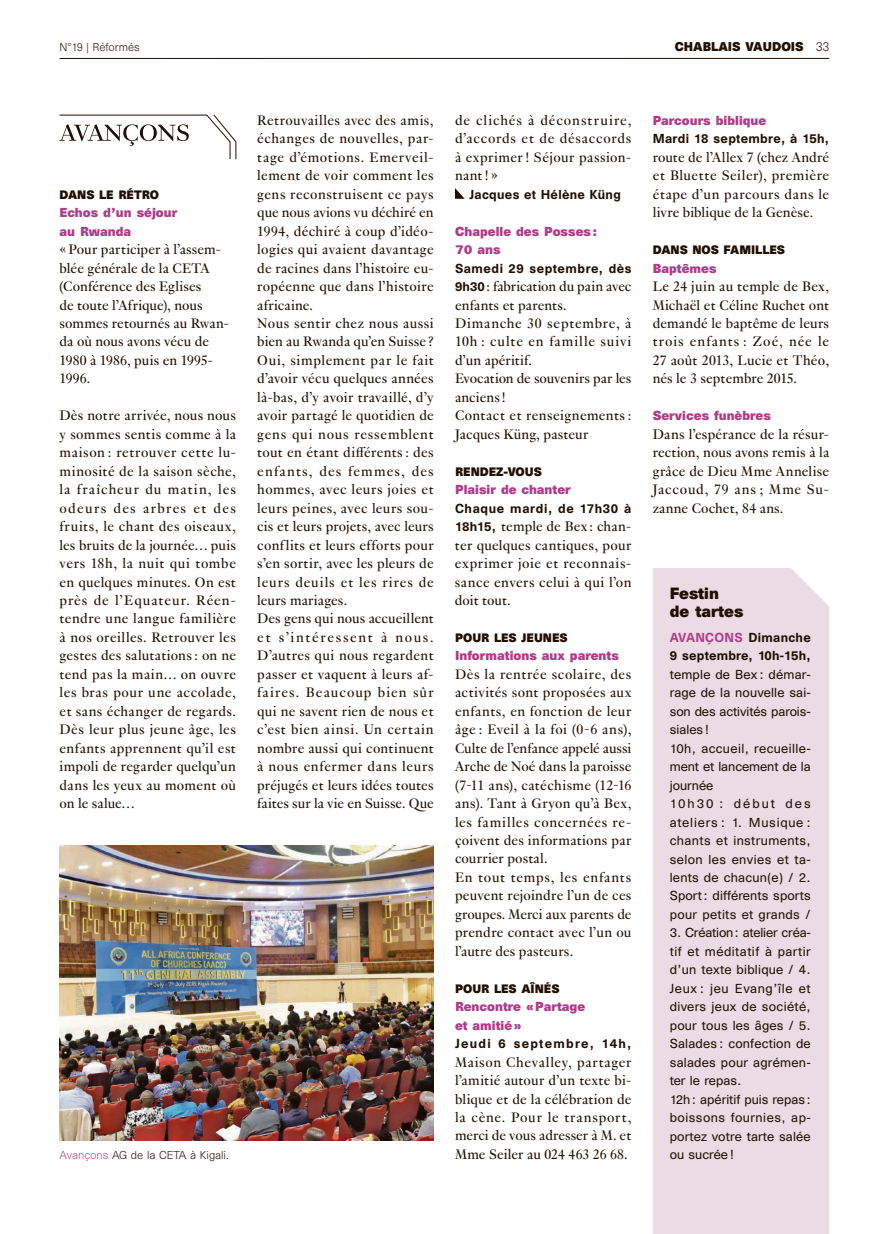
<style>
.page{position:relative;width:893px;height:1234px;background:#fff}
.page>*{position:absolute;margin:0;border:0;box-sizing:border-box;transform-origin:0 0}
.t1{font:15px/18.5px "Genath";letter-spacing:.02em;color:#200e00;text-align:justify}
.t2{font:700 15px/18.5px "Unica SB";color:#200e00}
.t3{font:12px/18.5px "Unica SB";letter-spacing:.02em;color:#200e00}
.t4{font:700 12px/18.5px "Unica SB";color:#b03b88}
.t5{font:500 12px/18.5px "Unica SB";letter-spacing:.03em;color:#200e00}
.t6{font:500 12px "Unica SB";letter-spacing:.055em;color:#200e00}
.t7{font:500 12px "Unica SB";letter-spacing:.11em;color:#200e00}
.t8{font:12px "Unica SB";color:#200e00}
.t9{font:700 11.7px "Unica SB";color:#200e00}
.t10{font:700 11.25px "Unica SB";color:#200e00}
.t11{font:300 10.5px "Unica SB";color:#200e00}
.s1{font-weight:300;font-size:12px}
.s2{font-family:"Unica SB";font-weight:500;font-size:12px}
.s3{color:#b03b88}
</style>
<div class="page">
<svg style="left:59px;top:114px;width:177px;height:46px"></svg>
<svg style="left:455px;top:188px;width:10px;height:11px"></svg>
<div style="left:653px;top:568px;width:176px;height:665px;background:#eadbe4"></div>
<img style="left:60px;top:845px;width:374px;height:295px">
<hr style="left:60px;top:58px;width:769px;height:1px;background:#200e00">
<p class="t11" style="left:60px;top:41px;width:82px">N°19 | Réformés</p>
<p class="t9" style="left:675px;top:39px;width:156px">CHABLAIS VAUDOIS <span class="s1">33</span></p>
<p class="t1" style="left:257px;top:110px;width:178px;text-align:left">Retrouvailles avec des amis, échanges de nouvelles, par&shy;tage d’émotions. Emerveil&shy;lement de voir comment les gens reconstruisent ce pays que nous avions vu déchiré en<br>1994, déchiré à coup d’idéo&shy;logies qui avaient davantage de racines dans l’histoire eu&shy;ropéenne que dans l’histoire africaine.<br>Nous sentir chez nous aussi bien au Rwanda qu’en Suisse ?<br>Oui, simplement par le fait d’avoir vécu quelques années là-bas, d’y avoir travaillé, d’y avoir partagé le quotidien de gens qui nous ressemblent tout en étant différents : des enfants, des femmes, des hommes, avec leurs joies et leurs peines, avec leurs sou&shy;cis et leurs projets, avec leurs conflits et leurs efforts pour s’en sortir, avec les pleurs de leurs deuils et les rires de leurs mariages.<br>Des gens qui nous accueillent et s’intéressent à nous.<br>D’autres qui nous regardent passer et vaquent à leurs af&shy;faires. Beaucoup bien sûr qui ne savent rien de nous et c’est bien ainsi. Un certain nombre aussi qui continuent à nous enfermer dans leurs préjugés et leurs idées toutes faites sur la vie en Suisse. Que</p>
<p class="t1" style="left:455px;top:110px;width:178px">de clichés à déconstruire, d’accords et de désaccords à exprimer ! Séjour passion&shy;nant ! »</p>
<p class="t4" style="left:653px;top:112px;width:115px">Parcours biblique</p>
<p class="t5" style="left:653px;top:130px;width:178px">Mardi 18 septembre, à 15h,</p>
<p class="t1" style="left:653px;top:147px;width:178px">route de l’Allex 7 (chez André et Bluette Seiler), première étape d’un parcours dans le livre biblique de la Genèse.</p>
<p class="t10" style="left:653px;top:243px;width:134px">DANS NOS FAMILLES</p>
<p class="t4" style="left:653px;top:260px;width:65px">Baptêmes</p>
<p class="t1" style="left:653px;top:276px;width:178px">Le 24 juin au temple de Bex, Michaël et Céline Ruchet ont demandé le baptême de leurs trois enfants : Zoé, née le 27 août 2013, Lucie et Théo, nés le 3 septembre 2015.</p>
<p class="t4" style="left:653px;top:408px;width:120px">Services funèbres</p>
<p class="t1" style="left:653px;top:423px;width:178px">Dans l’espérance de la résur&shy;rection, nous avons remis à la grâce de Dieu Mme Annelise Jaccoud, 79 ans ; Mme Su&shy;zanne Cochet, 84 ans.</p>
<p class="t10" style="left:60px;top:187px;width:101px">DANS LE RÉTRO</p>
<p class="t4" style="left:60px;top:205px;width:119px">Echos d’un séjour au Rwanda</p>
<p class="t1" style="left:60px;top:239px;width:171px;text-align:left">« Pour participer à l’assem&shy;blée générale de la CETA (Conférence des Eglises<br>de toute l’Afrique), nous sommes retournés au Rwan&shy;da où nous avons vécu de<br>1980 à 1986, puis en 1995-<br>1996.</p>
<p class="t1" style="left:60px;top:405px;width:178px">Dès notre arrivée, nous nous y sommes sentis comme à la maison : retrouver cette lu&shy;minosité de la saison sèche, la fraîcheur du matin, les odeurs des arbres et des fruits, le chant des oiseaux, les bruits de la journée… puis vers 18h, la nuit qui tombe en quelques minutes. On est près de l’Equateur. Réen&shy;tendre une langue familière à nos oreilles. Retrouver les gestes des salutations : on ne tend pas la main… on ouvre les bras pour une accolade, et sans échanger de regards.<br>Dès leur plus jeune âge, les enfants apprennent qu’il est impoli de regarder quelqu’un dans les yeux au moment où on le salue…</p>
<p class="t5" style="left:469px;top:186px;width:153px">Jacques et Hélène Küng</p>
<p class="t4" style="left:455px;top:223px;width:144px">Chapelle des Posses:<br>70 ans</p>
<p class="t5" style="left:455px;top:260px;width:178px">Samedi 29 septembre, dès</p>
<p class="t1" style="left:455px;top:276px;width:178px;text-align:left"><span class="s2">9h30</span> : fabrication du pain avec enfants et parents.<br>Dimanche 30 septembre, à<br>10h : culte en famille suivi d’un apéritif.<br>Evocation de souvenirs par les anciens !<br>Contact et renseignements :<br>Jacques Küng, pasteur</p>
<p class="t10" style="left:455px;top:464px;width:88px">RENDEZ-VOUS</p>
<p class="t4" style="left:455px;top:481px;width:117px">Plaisir de chanter</p>
<p class="t6" style="left:455px;top:500px;width:178px">Chaque mardi, de 17h30 à</p>
<p class="t1" style="left:455px;top:516px;width:178px"><span class="s2">18h15,</span> temple de Bex : chan&shy;ter quelques cantiques, pour exprimer joie et reconnais&shy;sance envers celui à qui l’on doit tout.</p>
<p class="t10" style="left:455px;top:630px;width:114px">POUR LES JEUNES</p>
<p class="t4" style="left:455px;top:647px;width:165px">Informations aux parents</p>
<p class="t1" style="left:455px;top:663px;width:178px;text-align:left">Dès la rentrée scolaire, des activités sont proposées aux enfants, en fonction de leur âge : Eveil à la foi (0-6 ans),<br>Culte de l’enfance appelé aussi<br>Arche de Noé dans la paroisse (7-11 ans), catéchisme (12-16 ans). Tant à Gryon qu’à Bex, les familles concernées re&shy;çoivent des informations par courrier postal.<br>En tout temps, les enfants peuvent rejoindre l’un de ces groupes. Merci aux parents de prendre contact avec l’un ou l’autre des pasteurs.</p>
<p class="t10" style="left:455px;top:981px;width:106px">POUR LES AÎNÉS</p>
<p class="t4" style="left:455px;top:998px;width:132px">Rencontre «Partage et amitié»</p>
<p class="t7" style="left:455px;top:1035px;width:178px">Jeudi 6 septembre, 14h,</p>
<p class="t1" style="left:455px;top:1051px;width:178px">Maison Chevalley, partager l’amitié autour d’un texte bi&shy;blique et de la célébration de la cène. Pour le transport, merci de vous adresser à M. et Mme Seiler au 024 463 26 68.</p>
<p class="t2" style="left:670px;top:585px;width:75px">Festin<br>de tartes</p>
<p class="t5" style="left:670px;top:629px;width:143px"><span class="s3">AVANÇONS</span> Dimanche<br>9 septembre, 10h-15h,</p>
<p class="t3" style="left:670px;top:665px;width:143px">temple de Bex : démar&shy;rage de la nouvelle sai&shy;son des activités parois&shy;siales!<br>10h, accueil, recueille&shy;ment et lancement de la journée<br>10h30 : début des ateliers : 1. Musique : chants et instruments, selon les envies et ta&shy;lents de chacun(e) / 2.<br>Sport: différents sports pour petits et grands /</p>
<p class="t3" style="left:670px;top:923px;width:143px">3. Création: atelier créa&shy;tif et méditatif à partir d’un texte biblique / 4.<br>Jeux : jeu Evang’île et divers jeux de société, pour tous les âges / 5.<br>Salades : confection de salades pour agrémen&shy;ter le repas.<br>12h: apéritif puis repas: boissons fournies, ap&shy;portez votre tarte salée</p>
<p class="t11" style="left:60px;top:1148px;width:171px"><span class="s3">Avançons</span> AG de la CETA à Kigali.</p>
<p class="t8" style="left:670px;top:1146px;width:66px">ou sucrée!</p>
</div>
